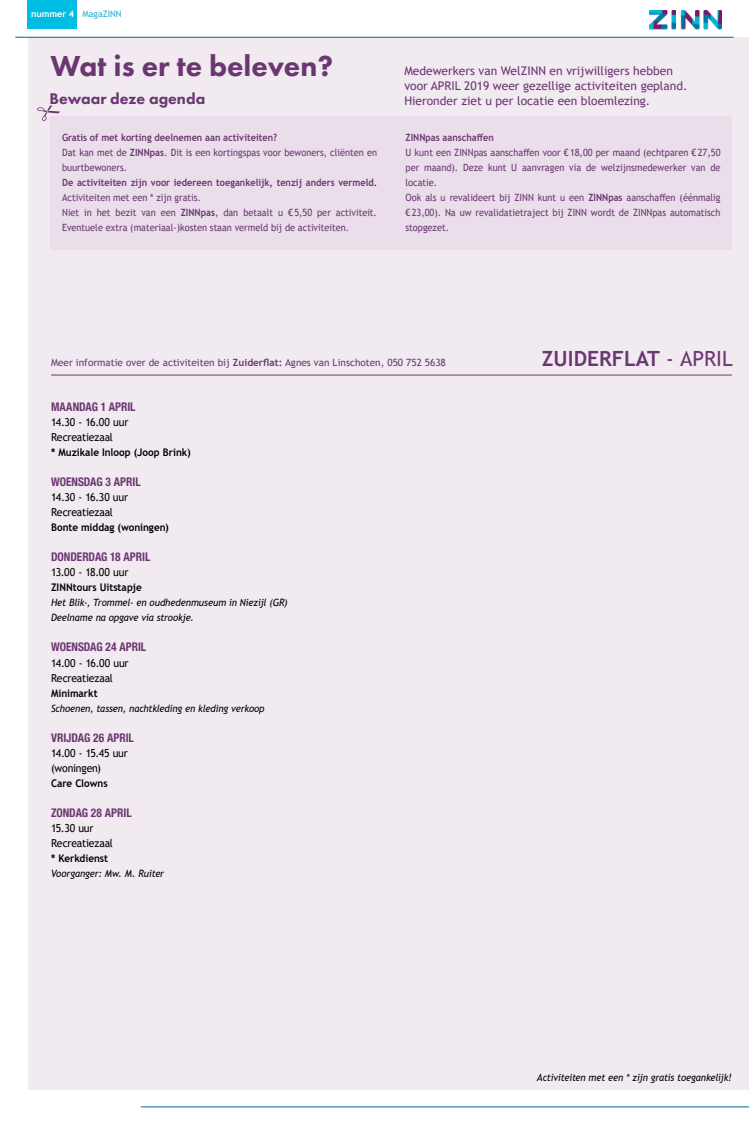
<style>
.page{position:relative;width:749px;height:1129px;background:#fff}
.page>*{position:absolute;margin:0;border:0;box-sizing:border-box;transform-origin:0 0}
.t1{font:800 30px "Futura PT";color:#6b3771}
.t2{font:700 20.9px "Trebuchet MS";color:#6b3771}
.t3{font:800 16px "Futura PT";color:#6b3771}
.t4{font:12px/15px "Trebuchet MS";color:#6b3771}
.t5{font:700 condensed 12px "Helvetica Neue LT Std";letter-spacing:-.005em;color:#6b3771;scale:.95 1}
.t6{font:11px/15px "Trebuchet MS";letter-spacing:-.02em;color:#000;scale:.95 1}
.t7{font:700 10.5px "Trebuchet MS";color:#000;scale:.95 1}
.t8{font:10px/15px "Trebuchet MS";color:#6b3771;scale:.92 1}
.t9{font:italic 10px/15px "Trebuchet MS";letter-spacing:-.015em;color:#000;scale:.95 1}
.t10{font:700 10px "Trebuchet MS";color:#6b3771;scale:.92 1}
.t11{font:10px "Trebuchet MS";color:#6b3771}
.t12{font:9px "Trebuchet MS";color:#2cadd5}
.s1{font-weight:700;color:#fff}
.s2{font-weight:700}
.s3{font-weight:400}
</style>
<div class="page">
<div style="left:28px;top:37px;width:720px;height:1052px;background:#f1eaf1"></div>
<img style="left:649px;top:10px;width:72px;height:20px">
<div style="left:27px;top:0;width:50px;height:28px;background:#00bde3"></div>
<hr style="left:15px;top:37px;width:718px;height:1px;background:#069">
<hr style="left:141px;top:1106px;width:607px;height:1px;background:#069">
<div style="left:51px;top:117px;width:680px;height:133px;background:#e9dee9"></div>
<svg style="left:37px;top:105px;width:23px;height:16px"></svg>
<hr style="left:51px;top:375px;width:680px;height:1px;background:#6b3771">
<p class="t12" style="left:31px;top:9px;width:92px"><span class="s1">nummer 4</span> MagaZINN</p>
<h1 class="t1" style="left:50px;top:47px;width:284px">Wat is er te beleven?</h1>
<h3 class="t3" style="left:49px;top:88px;width:157px">Bewaar deze agenda</h3>
<p class="t8" style="left:62px;top:130px;width:344px"><span class="s2">Gratis of met korting deelnemen aan activiteiten?<br></span>Dat kan met de <span class="s2">ZINNpas</span>. Dit is een kortingspas voor bewoners, cliënten en buurtbewoners.</p>
<p class="t10" style="left:62px;top:176px;width:344px">De activiteiten zijn voor iedereen toegankelijk, tenzij anders vermeld.</p>
<p class="t8" style="left:62px;top:190px;width:343px">Activiteiten met een * zijn gratis.<br>Niet in het bezit van een <span class="s2">ZINNpas</span>, dan betaalt u €5,50 per activiteit.<br>Eventuele extra (materiaal-)kosten staan vermeld bij de activiteiten.</p>
<p class="t4" style="left:404px;top:63px;width:284px">Medewerkers van WelZINN en vrijwilligers hebben voor APRIL 2019 weer gezellige activiteiten gepland.<br>Hieronder ziet u per locatie een bloemlezing.</p>
<p class="t10" style="left:405px;top:131px;width:97px">ZINNpas aanschaffen</p>
<p class="t8" style="left:405px;top:145px;width:344px">U kunt een ZINNpas aanschaffen voor €18,00 per maand (echtparen €27,50 per maand). Deze kunt U aanvragen via de welzijnsmedewerker van de locatie.<br>Ook als u revalideert bij ZINN kunt u een <span class="s2">ZINNpas</span> aanschaffen (éénmalig €23,00). Na uw revalidatietraject bij ZINN wordt de ZINNpas automatisch stopgezet.</p>
<p class="t11" style="left:51px;top:356px;width:396px">Meer informatie over de activiteiten bij <span class="s2">Zuiderflat:</span> Agnes van Linschoten, 050 752 5638</p>
<h2 class="t2" style="left:541px;top:346px;width:192px">ZUIDERFLAT <span class="s3">- APRIL</span></h2>
<p class="t5" style="left:51px;top:399px;width:90px">MAANDAG 1 APRIL</p>
<p class="t6" style="left:51px;top:415px;width:83px">14.30 - 16.00 uur<br>Recreatiezaal</p>
<p class="t7" style="left:51px;top:446px;width:148px">* Muzikale Inloop (Joop Brink)</p>
<p class="t5" style="left:51px;top:474px;width:96px">WOENSDAG 3 APRIL</p>
<p class="t6" style="left:51px;top:490px;width:83px">14.30 - 16.30 uur<br>Recreatiezaal</p>
<p class="t7" style="left:51px;top:521px;width:125px">Bonte middag (woningen)</p>
<p class="t5" style="left:51px;top:549px;width:106px">DONDERDAG 18 APRIL</p>
<p class="t6" style="left:51px;top:565px;width:83px">13.00 - 18.00 uur</p>
<p class="t7" style="left:51px;top:581px;width:97px">ZINNtours Uitstapje</p>
<p class="t9" style="left:51px;top:595px;width:250px">Het Blik-, Trommel- en oudhedenmuseum in Niezijl (GR)<br>Deelname na opgave via strookje.</p>
<p class="t5" style="left:51px;top:639px;width:102px">WOENSDAG 24 APRIL</p>
<p class="t6" style="left:51px;top:655px;width:83px">14.00 - 16.00 uur<br>Recreatiezaal</p>
<p class="t7" style="left:51px;top:686px;width:51px">Minimarkt</p>
<p class="t9" style="left:51px;top:700px;width:226px">Schoenen, tassen, nachtkleding en kleding verkoop</p>
<p class="t5" style="left:51px;top:729px;width:89px">VRIJDAG 26 APRIL</p>
<p class="t6" style="left:51px;top:745px;width:82px">14.00 - 15.45 uur (woningen)</p>
<p class="t7" style="left:51px;top:776px;width:61px">Care Clowns</p>
<p class="t5" style="left:51px;top:804px;width:86px">ZONDAG 28 APRIL</p>
<p class="t6" style="left:51px;top:820px;width:67px">15.30 uur<br>Recreatiezaal</p>
<p class="t7" style="left:51px;top:851px;width:62px">* Kerkdienst</p>
<p class="t9" style="left:51px;top:865px;width:121px">Voorganger: Mw. M. Ruiter</p>
<p class="t9" style="left:536px;top:1069px;width:207px">Activiteiten met een * zijn gratis toegankelijk!</p>
</div>
